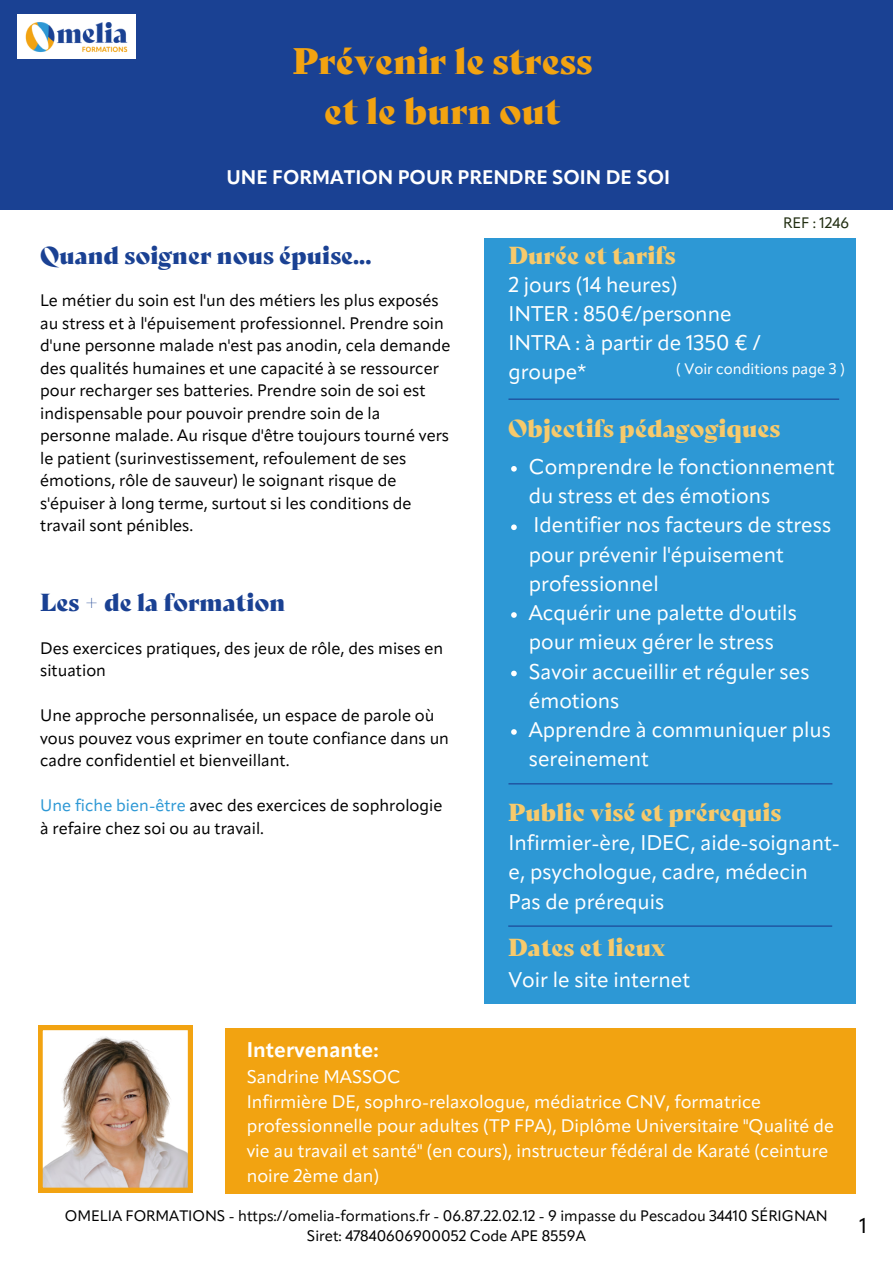
<style>
.page{position:relative;width:893px;height:1264px;background:#fff}
.page>*{position:absolute;margin:0;border:0;box-sizing:border-box;transform-origin:0 0}
.t1{font:36px/49.5px "Bely Display W00";color:#f2a311;text-align:center}
.t2{font:24px "Bely Display W00";color:#f7ca6c}
.t3{font:24px "Bely Display W00";color:#1a4193}
.t4{font:21px/29.2px "Apparat";color:#fff}
.t5{font:700 21px "Apparat";color:#fff}
.t6{font:21px "Apparat";color:#000}
.t7{font:700 19.5px "Apparat";color:#fff}
.t8{font:18px/24.8px "Apparat";color:#fff}
.t9{font:16.5px/22.5px "Apparat";color:#000}
.t10{font:15px/20.2px "Apparat";color:#000;text-align:center}
.t11{font:15px "Apparat";color:#fff}
.t12{font:15px "Apparat";color:#202d10}
.s1{color:#2d98d5}
</style>
<div class="page">
<div style="left:0;top:0;width:892px;height:209px;background:#1a4193"></div>
<svg style="left:38px;top:1025px;width:154px;height:167px"></svg>
<div style="left:225px;top:1028px;width:630px;height:165px;background:#f2a311"></div>
<div style="left:484px;top:238px;width:371px;height:766px;background:#2d98d5"></div>
<hr style="left:508px;top:398px;width:331px;height:2px;background:#1a4193">
<hr style="left:508px;top:925px;width:324px;height:1px;background:#1a4193">
<hr style="left:508px;top:783px;width:324px;height:1px;background:#1a4193">
<img style="left:17px;top:14px;width:118px;height:45px">
<svg style="left:511px;top:466px;width:5px;height:5px"></svg>
<svg style="left:511px;top:524px;width:5px;height:6px"></svg>
<svg style="left:511px;top:612px;width:5px;height:6px"></svg>
<svg style="left:511px;top:670px;width:5px;height:6px"></svg>
<svg style="left:511px;top:729px;width:5px;height:5px"></svg>
<h1 class="t1" style="left:292px;top:33px;width:301px">Prévenir le stress et le burn out</h1>
<p class="t7" style="left:226px;top:169px;width:445px">UNE FORMATION POUR PRENDRE SOIN DE SOI</p>
<p class="t12" style="left:783px;top:217px;width:67px">REF : 1246</p>
<h2 class="t3" style="left:40px;top:235px;width:332px">Quand soigner nous épuise...</h2>
<p class="t9" style="left:40px;top:291px;width:412px">Le métier du soin est l'un des métiers les plus exposés au stress et à l'épuisement professionnel. Prendre soin d'une personne malade n'est pas anodin, cela demande des qualités humaines et une capacité à se ressourcer pour recharger ses batteries. Prendre soin de soi est indispensable pour pouvoir prendre soin de la personne malade. Au risque d'être toujours tourné vers le patient (surinvestissement, refoulement de ses émotions, rôle de sauveur) le soignant risque de s'épuiser à long terme, surtout si les conditions de travail sont pénibles.</p>
<h2 class="t3" style="left:40px;top:583px;width:247px">Les + de la formation</h2>
<p class="t9" style="left:40px;top:638px;width:405px">Des exercices pratiques, des jeux de rôle, des mises en situation</p>
<p class="t9" style="left:40px;top:705px;width:410px">Une approche personnalisée, un espace de parole où vous pouvez vous exprimer en toute confiance dans un cadre confidentiel et bienveillant.</p>
<p class="t9" style="left:40px;top:795px;width:403px"><span class="s1">Une fiche bien-être</span> avec des exercices de sophrologie à refaire chez soi ou au travail.</p>
<h2 class="t2" style="left:508px;top:235px;width:169px">Durée et tarifs</h2>
<p class="t4" style="left:508px;top:271px;width:254px">2 jours (14 heures)<br>INTER : 850€/personne<br>INTRA : à partir de 1350 € / groupe*</p>
<h2 class="t2" style="left:508px;top:409px;width:273px">Objectifs pédagogiques</h2>
<p class="t11" style="left:676px;top:363px;width:170px">( Voir conditions page 3 )</p>
<p class="t4" style="left:528px;top:454px;width:308px">Comprendre le fonctionnement du stress et des émotions<br>Identifier nos facteurs de stress pour prévenir l'épuisement professionnel<br>Acquérir une palette d'outils pour mieux gérer le stress<br>Savoir accueillir et réguler ses émotions<br>Apprendre à communiquer plus sereinement</p>
<h2 class="t2" style="left:508px;top:793px;width:274px">Public visé et prérequis</h2>
<p class="t4" style="left:508px;top:830px;width:333px">Infirmier-ère, IDEC, aide-soignant&shy;e, psychologue, cadre, médecin<br>Pas de prérequis</p>
<h2 class="t2" style="left:508px;top:927px;width:158px">Dates et lieux</h2>
<p class="t4" style="left:508px;top:966px;width:183px">Voir le site internet</p>
<p class="t5" style="left:247px;top:1040px;width:133px">Intervenante:</p>
<p class="t8" style="left:247px;top:1065px;width:588px">Sandrine MASSOC<br>Infirmière DE, sophro-relaxologue, médiatrice CNV, formatrice professionnelle pour adultes (TP FPA), Diplôme Universitaire "Qualité de vie au travail et santé" (en cours), instructeur fédéral de Karaté (ceinture noire 2ème dan)</p>
<p class="t10" style="left:65px;top:1206px;width:764px">OMELIA FORMATIONS - https://omelia-formations.fr - 06.87.22.02.12 - 9 impasse du Pescadou 34410 SÉRIGNAN<br>Siret: 47840606900052 Code APE 8559A</p>
<p class="t6" style="left:859px;top:1216px;width:9px">1</p>
</div>
